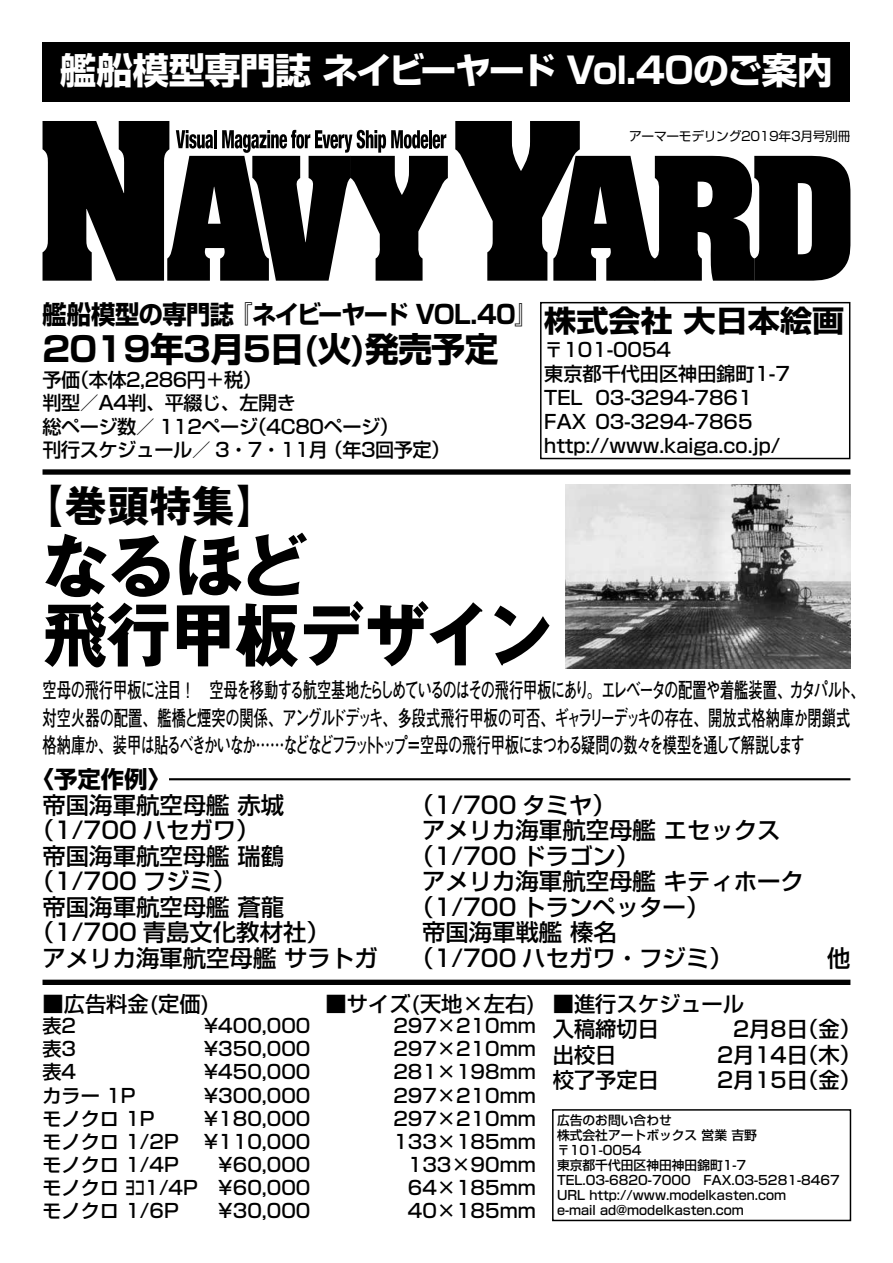
<style>
.page{position:relative;width:893px;height:1263px;background:#fff}
.page>*{position:absolute;margin:0;border:0;box-sizing:border-box;transform-origin:0 0}
.t1{font:700 69.15px/69.2px "Gothic MB101 Pro";letter-spacing:-.015em;color:#000}
.t2{font:700 42.45px "Gothic MB101 Pro";color:#000}
.t3{font:700 36.15px "Shin Go Pro";letter-spacing:-.04em;color:#fff}
.t4{font:700 34.05px "Shin Go Pro";letter-spacing:-.025em;color:#000}
.t5{font:700 29.7px "Shin Go Pro";color:#000;scale:1.08 1}
.t6{font:700 25.5px "Shin Go Pro";letter-spacing:-.03em;color:#000;scale:.95 1}
.t7{font:500 23.4px "Shin Go Pro";color:#000}
.t8{font:700 23.4px "Shin Go Pro";color:#000}
.t9{font:700 21.3px/27.6px "Futo Go B101 Pro";letter-spacing:-.055em;color:#000;scale:.67 1}
.t10{font:500 21.3px/25.5px "Shin Go Pro";color:#000}
.t11{font:500 19.2px/23.9px "Shin Go Pro";color:#000}
.t12{font:500 19.2px/23.4px "Shin Go Pro";letter-spacing:-.025em;color:#000}
.t13{font:500 12.75px/14.9px "Shin Go Pro";color:#000}
.t14{font:12.75px "Shin Go Pro";letter-spacing:-.025em;color:#000}
</style>
<div class="page">
<div style="left:43px;top:980px;width:807px;height:5px;background:#000"></div>
<div style="left:43px;top:469px;width:807px;height:6px;background:#000"></div>
<hr style="left:169px;top:778px;width:681px;height:2px;background:#000">
<div style="left:43px;top:43px;width:807px;height:59px;background:#000"></div>
<div style="left:540px;top:302px;width:310px;height:157px;border:1px solid #000"></div>
<div style="left:552px;top:1109px;width:299px;height:112px;border:1px solid #000"></div>
<svg style="left:455px;top:121px;width:395px;height:160px"></svg>
<svg style="left:43px;top:121px;width:405px;height:160px"></svg>
<img style="left:565px;top:485px;width:285px;height:183px">
<h3 class="t3" style="left:60px;top:42px;width:774px">艦船模型専門誌 ネイビーヤード Vol.40のご案内</h3>
<p class="t14" style="left:629px;top:126px;width:223px">アーマーモデリング2019年3月号別冊</p>
<h3 class="t6" style="left:43px;top:294px;width:524px">艦船模型の専門誌 『ネイビーヤード VOL.40』</h3>
<h3 class="t4" style="left:43px;top:322px;width:457px">2019年3月5日(火)発売予定</h3>
<p class="t12" style="left:43px;top:365px;width:409px">予価（本体2,286円＋税）<br>判型／A4判、平綴じ、左開き<br>総ページ数／ 112ページ（4C80ページ）<br>刊行スケジュール／ 3・7・11月（年3回予定）</p>
<h3 class="t5" style="left:544px;top:297px;width:279px">株式会社 大日本絵画</h3>
<p class="t11" style="left:544px;top:336px;width:247px">〒101-0054<br>東京都千代田区神田錦町1-7<br>TEL 03-3294-7861<br>FAX 03-3294-7865 http://www.kaiga.co.jp/</p>
<h2 class="t2" style="left:21px;top:471px;width:258px">【巻頭特集】</h2>
<h1 class="t1" style="left:41px;top:523px;width:512px">なるほど<br>飛行甲板デザイン</h1>
<p class="t9" style="left:43px;top:674px;width:1229px">空母の飛行甲板に注目！　空母を移動する航空基地たらしめているのはその飛行甲板にあり。エレベータの配置や着艦装置、カタパルト、対空火器の配置、艦橋と煙突の関係、アングルドデッキ、多段式飛行甲板の可否、ギャラリーデッキの存在、開放式格納庫か閉鎖式格納庫か、装甲は貼るべきかいなか……などなどフラットトップ＝空母の飛行甲板にまつわる疑問の数々を模型を通して解説します</p>
<p class="t8" style="left:31px;top:761px;width:142px">〈予定作例〉</p>
<p class="t7" style="left:43px;top:785px;width:243px">帝国海軍航空母艦赤城</p>
<p class="t7" style="left:31px;top:811px;width:230px">（1/700 ハセガワ）</p>
<p class="t7" style="left:43px;top:836px;width:243px">帝国海軍航空母艦瑞鶴</p>
<p class="t7" style="left:31px;top:862px;width:207px">（1/700 フジミ）</p>
<p class="t7" style="left:43px;top:888px;width:243px">帝国海軍航空母艦蒼龍</p>
<p class="t7" style="left:31px;top:913px;width:301px">（1/700 青島文化教材社）</p>
<p class="t7" style="left:43px;top:939px;width:337px">アメリカ海軍航空母艦サラトガ</p>
<p class="t7" style="left:410px;top:785px;width:207px">（1/700 タミヤ）</p>
<p class="t7" style="left:422px;top:811px;width:360px">アメリカ海軍航空母艦エセックス</p>
<p class="t7" style="left:410px;top:837px;width:230px">（1/700 ドラゴン）</p>
<p class="t7" style="left:422px;top:862px;width:383px">アメリカ海軍航空母艦キティホーク</p>
<p class="t7" style="left:410px;top:888px;width:301px">（1/700 トランペッター）</p>
<p class="t7" style="left:422px;top:913px;width:196px">帝国海軍戦艦榛名</p>
<p class="t7" style="left:410px;top:939px;width:324px">（1/700 ハセガワ・フジミ）</p>
<p class="t7" style="left:827px;top:939px;width:25px">他</p>
<p class="t10" style="left:43px;top:988px;width:169px">■広告料金(定価)</p>
<p class="t10" style="left:326px;top:988px;width:212px">■サイズ(天地×左右)</p>
<p class="t11" style="left:43px;top:1011px;width:35px">表2</p>
<p class="t11" style="left:204px;top:1011px;width:108px">¥400,000</p>
<p class="t11" style="left:393px;top:1011px;width:144px">297×210mm</p>
<p class="t11" style="left:43px;top:1035px;width:35px">表3</p>
<p class="t11" style="left:204px;top:1035px;width:108px">¥350,000</p>
<p class="t11" style="left:393px;top:1035px;width:144px">297×210mm</p>
<p class="t11" style="left:43px;top:1058px;width:35px">表4</p>
<p class="t11" style="left:204px;top:1058px;width:108px">¥450,000</p>
<p class="t11" style="left:393px;top:1058px;width:144px">281×198mm</p>
<p class="t11" style="left:43px;top:1081px;width:94px">カラー 1P</p>
<p class="t11" style="left:204px;top:1081px;width:108px">¥300,000</p>
<p class="t11" style="left:393px;top:1081px;width:144px">297×210mm</p>
<p class="t11" style="left:43px;top:1104px;width:113px">モノクロ 1P</p>
<p class="t11" style="left:204px;top:1104px;width:108px">¥180,000</p>
<p class="t11" style="left:393px;top:1104px;width:144px">297×210mm</p>
<p class="t11" style="left:43px;top:1127px;width:138px">モノクロ 1/2P</p>
<p class="t11" style="left:204px;top:1127px;width:108px">¥110,000</p>
<p class="t11" style="left:393px;top:1127px;width:144px">133×185mm</p>
<p class="t11" style="left:43px;top:1150px;width:138px">モノクロ 1/4P</p>
<p class="t11" style="left:218px;top:1150px;width:94px">¥60,000</p>
<p class="t11" style="left:408px;top:1150px;width:129px">133×90mm</p>
<p class="t11" style="left:43px;top:1173px;width:269px">モノクロﾖｺ1/4P ¥60,000</p>
<p class="t11" style="left:408px;top:1173px;width:129px">64×185mm</p>
<p class="t11" style="left:43px;top:1197px;width:269px">モノクロ 1/6P　 ¥30,000</p>
<p class="t11" style="left:408px;top:1197px;width:129px">40×185mm</p>
<p class="t10" style="left:553px;top:988px;width:193px">■進行スケジュール入稿締切日</p>
<p class="t10" style="left:733px;top:1014px;width:129px">2月8日（金）</p>
<p class="t10" style="left:553px;top:1039px;width:65px">出校日</p>
<p class="t10" style="left:717px;top:1039px;width:146px">2月14日（木）</p>
<p class="t10" style="left:553px;top:1065px;width:108px">校了予定日</p>
<p class="t10" style="left:717px;top:1065px;width:146px">2月15日（金）</p>
<p class="t13" style="left:557px;top:1111px;width:284px">広告のお問い合わせ<br>株式会社アートボックス営業吉野〒101-0054<br>東京都千代田区神田神田錦町1-7<br>TEL.03-6820-7000　FAX.03-5281-8467<br>URL http://www.modelkasten.com<br>e-mail ad@modelkasten.com</p>
</div>
